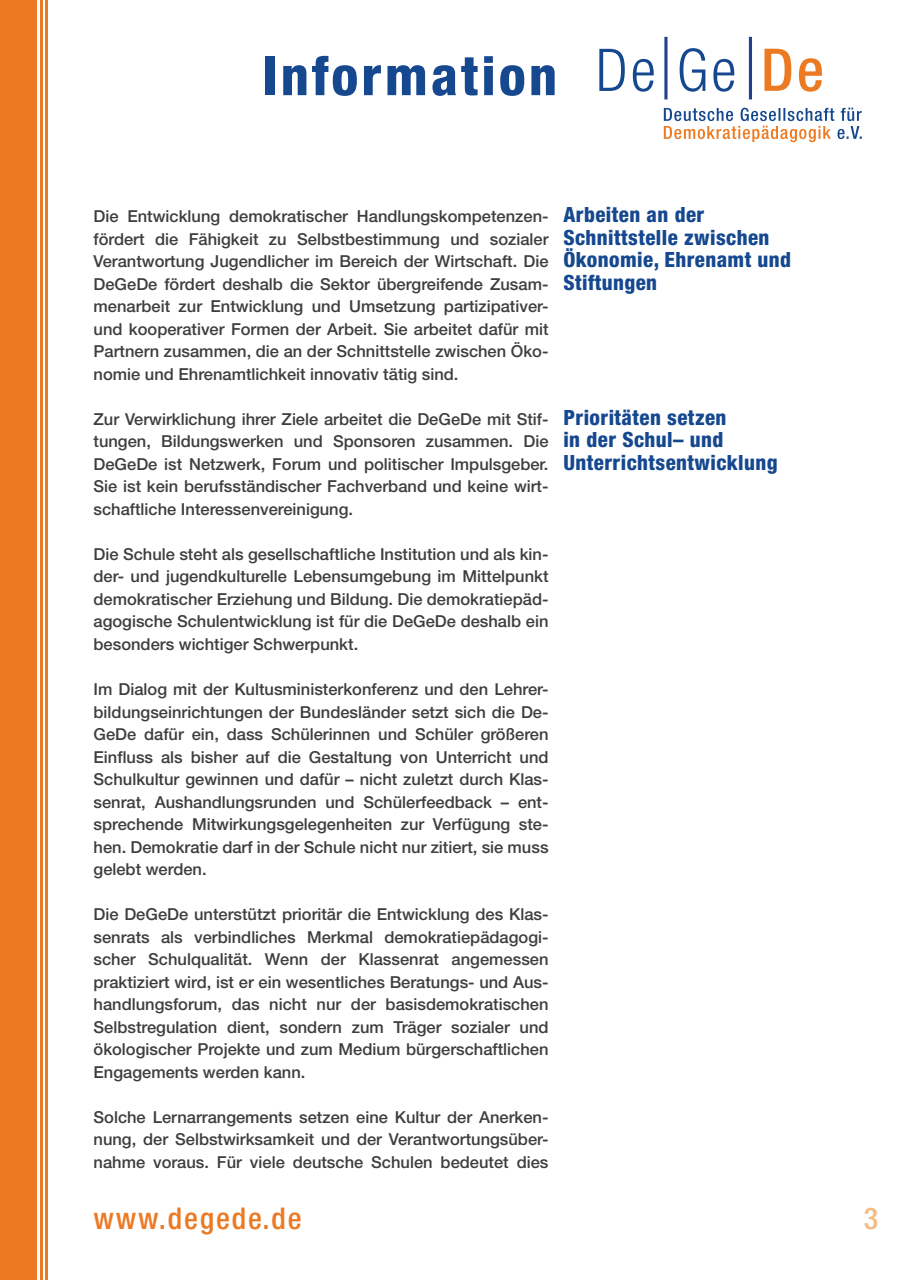
<style>
.page{position:relative;width:910px;height:1280px;background:#fff}
.page>*{position:absolute;margin:0;border:0;box-sizing:border-box;transform-origin:0 0}
.t1{font:800 condensed 54px "Helvetica Neue LT Std";letter-spacing:.06em;color:#15488f}
.t2{font:500 condensed 30px "Helvetica Neue LT Std";letter-spacing:.06em;color:#ed7923}
.t3{font:500 condensed 30px "Helvetica Neue LT Std";color:#f7bb81}
.t4{font:800 condensed 21px/22.5px "Helvetica Neue LT Std";letter-spacing:.02em;color:#15488f}
.t5{font:500 16.5px/22.5px "Helvetica Neue LT Std";color:#3e3e3f;text-align:justify}
</style>
<div class="page">
<hr style="left:664px;top:37px;width:3px;height:62px;background:#253f8e">
<hr style="left:749px;top:37px;width:3px;height:62px;background:#253f8e">
<svg style="left:764px;top:49px;width:58px;height:43px"></svg>
<svg style="left:599px;top:49px;width:55px;height:43px"></svg>
<svg style="left:664px;top:108px;width:198px;height:34px"></svg>
<svg style="left:680px;top:48px;width:54px;height:44px"></svg>
<div style="left:0;top:0;width:37px;height:1280px;background:#ed7923"></div>
<hr style="left:45px;top:0;width:3px;height:1280px;background:#ed7923">
<hr style="left:40px;top:0;width:2px;height:1280px;background:#ed7923">
<h1 class="t1" style="left:263px;top:43px;width:296px">Information</h1>
<p class="t5" style="left:94px;top:205px;width:457px">Die Entwicklung demokratischer Handlungskompetenzen&shy;fördert die Fähigkeit zu Selbstbestimmung und sozialer Verantwortung Jugendlicher im Bereich der Wirtschaft. Die DeGeDe fördert deshalb die Sektor übergreifende Zusam&shy;menarbeit zur Entwicklung und Umsetzung partizipativer&shy;und kooperativer Formen der Arbeit. Sie arbeitet dafür mit Partnern zusammen, die an der Schnittstelle zwischen Öko&shy;nomie und Ehrenamtlichkeit innovativ tätig sind.</p>
<p class="t5" style="left:94px;top:408px;width:456px">Zur Verwirklichung ihrer Ziele arbeitet die DeGeDe mit Stif&shy;tungen, Bildungswerken und Sponsoren zusammen. Die DeGeDe ist Netzwerk, Forum und politischer Impulsgeber.<br>Sie ist kein berufsständischer Fachverband und keine wirt&shy;schaftliche Interessenvereinigung.</p>
<p class="t5" style="left:94px;top:543px;width:456px">Die Schule steht als gesellschaftliche Institution und als kin&shy;der- und jugendkulturelle Lebensumgebung im Mittelpunkt demokratischer Erziehung und Bildung. Die demokratiepäd&shy;agogische Schulentwicklung ist für die DeGeDe deshalb ein besonders wichtiger Schwerpunkt.</p>
<p class="t5" style="left:94px;top:678px;width:456px">Im Dialog mit der Kultusministerkonferenz und den Lehrer&shy;bildungseinrichtungen der Bundesländer setzt sich die De-GeDe dafür ein, dass Schülerinnen und Schüler größeren Einfluss als bisher auf die Gestaltung von Unterricht und Schulkultur gewinnen und dafür – nicht zuletzt durch Klas&shy;senrat, Aushandlungsrunden und Schülerfeedback – ent&shy;sprechende Mitwirkungsgelegenheiten zur Verfügung ste&shy;hen. Demokratie darf in der Schule nicht nur zitiert, sie muss gelebt werden.</p>
<p class="t5" style="left:94px;top:903px;width:456px">Die DeGeDe unterstützt prioritär die Entwicklung des Klas&shy;senrats als verbindliches Merkmal demokratiepädagogi&shy;scher Schulqualität. Wenn der Klassenrat angemessen praktiziert wird, ist er ein wesentliches Beratungs- und Aus&shy;handlungsforum, das nicht nur der basisdemokratischen Selbstregulation dient, sondern zum Träger sozialer und ökologischer Projekte und zum Medium bürgerschaftlichen Engagements werden kann.</p>
<p class="t5" style="left:94px;top:1105px;width:456px">Solche Lernarrangements setzen eine Kultur der Anerken&shy;nung, der Selbstwirksamkeit und der Verantwortungsüber&shy;nahme voraus. Für viele deutsche Schulen bedeutet dies</p>
<p class="t4" style="left:563px;top:203px;width:229px">Arbeiten an der<br>Schnittstelle zwischen<br>Ökonomie, Ehrenamt und<br>Stiftungen</p>
<p class="t4" style="left:563px;top:406px;width:216px">Prioritäten setzen<br>in der Schul– und<br>Unterrichtsentwicklung</p>
<h2 class="t2" style="left:94px;top:1200px;width:210px">www.degede.de</h2>
<h2 class="t3" style="left:864px;top:1200px;width:16px">3</h2>
</div>
